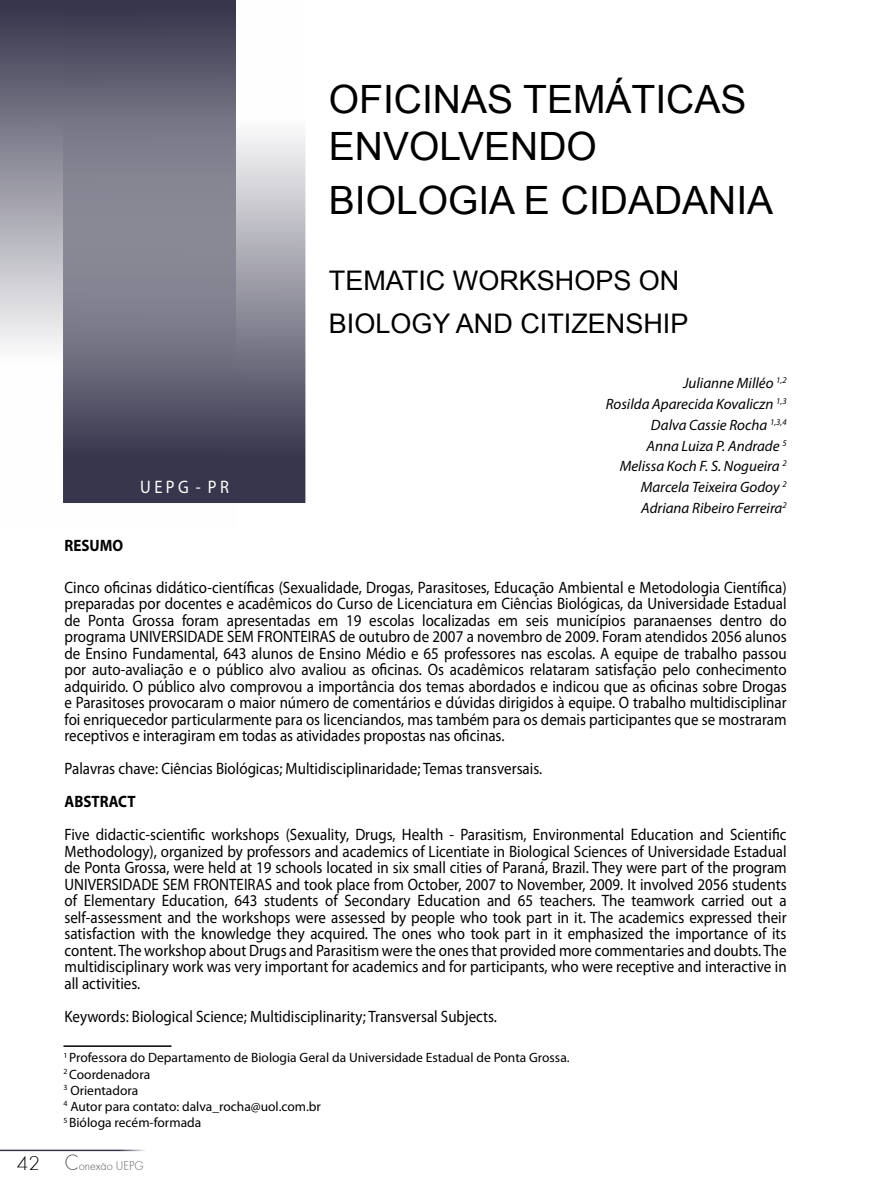
<style>
.page{position:relative;width:893px;height:1191px;background:#fff}
.page>*{position:absolute;margin:0;border:0;box-sizing:border-box;transform-origin:0 0}
.t1{font:39px/46.8px "Arial";color:#000}
.t2{font:27px/43.2px "Arial";color:#000}
.t3{font:18.15px "Myriad Pro";color:#fff;scale:.91 1}
.t4{font:16.5px/16.5px "Myriad Pro";color:#000;text-align:justify;scale:.91 1}
.t5{font:700 16.5px "Myriad Pro";color:#000;scale:.91 1}
.t6{font:italic 15px/20.7px "Myriad Pro";color:#000;text-align:right}
.t7{font:13.5px/16.2px "Myriad Pro";color:#000}
.t8{font:13.2px "Futura TEE Ligh";color:#58585a;scale:.91 1}
.s1{font-size:21px;color:#000}
.s2{font-size:23.1px}
</style>
<div class="page">
<svg style="left:0;top:0;width:63px;height:348px;background:#93939f"></svg>
<svg style="left:63px;top:0;width:242px;height:503px;background:#797888"></svg>
<hr style="left:0;top:1149px;width:149px;height:2px;background:#37364d">
<hr style="left:63px;top:1045px;width:108px;height:2px;background:#000">
<h1 class="t1" style="left:329px;top:77px;width:419px">OFICINAS TEMÁTICAS<br>ENVOLVENDO</h1>
<h1 class="t1" style="left:329px;top:178px;width:446px">BIOLOGIA E CIDADANIA</h1>
<p class="t3" style="left:140px;top:476px;width:99px">U E P G - P R</p>
<h2 class="t2" style="left:329px;top:259px;width:361px">TEMATIC WORKSHOPS ON<br>BIOLOGY AND CITIZENSHIP</h2>
<p class="t6" style="left:606px;top:373px;width:182px">Julianne Milléo <sup>1,2<br></sup>Rosilda Aparecida Kovaliczn <sup>1,3<br></sup>Dalva Cassie Rocha <sup>1,3,4<br></sup>Anna Luiza P. Andrade <sup>5<br></sup>Melissa Koch F. S. Nogueira <sup>2<br></sup>Marcela Teixeira Godoy <sup>2<br></sup>Adriana Ribeiro Ferreira<sup>2</sup></p>
<p class="t5" style="left:65px;top:534px;width:66px">RESUMO</p>
<p class="t4" style="left:65px;top:578px;width:795px">Cinco oficinas didático-científicas (Sexualidade, Drogas, Parasitoses, Educação Ambiental e Metodologia Científica) preparadas por docentes e acadêmicos do Curso de Licenciatura em Ciências Biológicas, da Universidade Estadual de Ponta Grossa foram apresentadas em 19 escolas localizadas em seis municípios paranaenses dentro do programa UNIVERSIDADE SEM FRONTEIRAS de outubro de 2007 a novembro de 2009. Foram atendidos 2056 alunos de Ensino Fundamental, 643 alunos de Ensino Médio e 65 professores nas escolas. A equipe de trabalho passou por auto-avaliação e o público alvo avaliou as oficinas. Os acadêmicos relataram satisfação pelo conhecimento adquirido. O público alvo comprovou a importância dos temas abordados e indicou que as oficinas sobre Drogas e Parasitoses provocaram o maior número de comentários e dúvidas dirigidos à equipe. O trabalho multidisciplinar foi enriquecedor particularmente para os licenciandos, mas também para os demais participantes que se mostraram receptivos e interagiram em todas as atividades propostas nas oficinas.</p>
<p class="t4" style="left:65px;top:760px;width:526px">Palavras chave: Ciências Biológicas; Multidisciplinaridade; Temas transversais.</p>
<p class="t5" style="left:65px;top:791px;width:80px">ABSTRACT</p>
<p class="t4" style="left:65px;top:826px;width:795px">Five didactic-scientific workshops (Sexuality, Drugs, Health - Parasitism, Environmental Education and Scientific Methodology), organized by professors and academics of Licentiate in Biological Sciences of Universidade Estadual de Ponta Grossa, were held at 19 schools located in six small cities of Paraná, Brazil. They were part of the program UNIVERSIDADE SEM FRONTEIRAS and took place from October, 2007 to November, 2009. It involved 2056 students of Elementary Education, 643 students of Secondary Education and 65 teachers. The teamwork carried out a self-assessment and the workshops were assessed by people who took part in it. The academics expressed their satisfaction with the knowledge they acquired. The ones who took part in it emphasized the importance of its content. The workshop about Drugs and Parasitism were the ones that provided more commentaries and doubts. The multidisciplinary work was very important for academics and for participants, who were receptive and interactive in all activities.</p>
<p class="t4" style="left:65px;top:1007px;width:477px">Keywords: Biological Science; Multidisciplinarity; Transversal Subjects.</p>
<p class="t7" style="left:63px;top:1049px;width:508px"><sup>1</sup> Professora do Departamento de Biologia Geral da Universidade Estadual de Ponta Grossa.<br><sup>2</sup> Coordenadora<br><sup>3</sup> Orientadora<br><sup>4</sup> Autor para contato: dalva_rocha@uol.com.br<br><sup>5</sup> Bióloga recém-formada</p>
<p class="t8" style="left:17px;top:1158px;width:141px"><span class="s1">42</span> <span class="s2">C</span>onexao UEPG</p>
<p class="t8" style="left:102px;top:1154px;width:4px">-</p>
</div>
